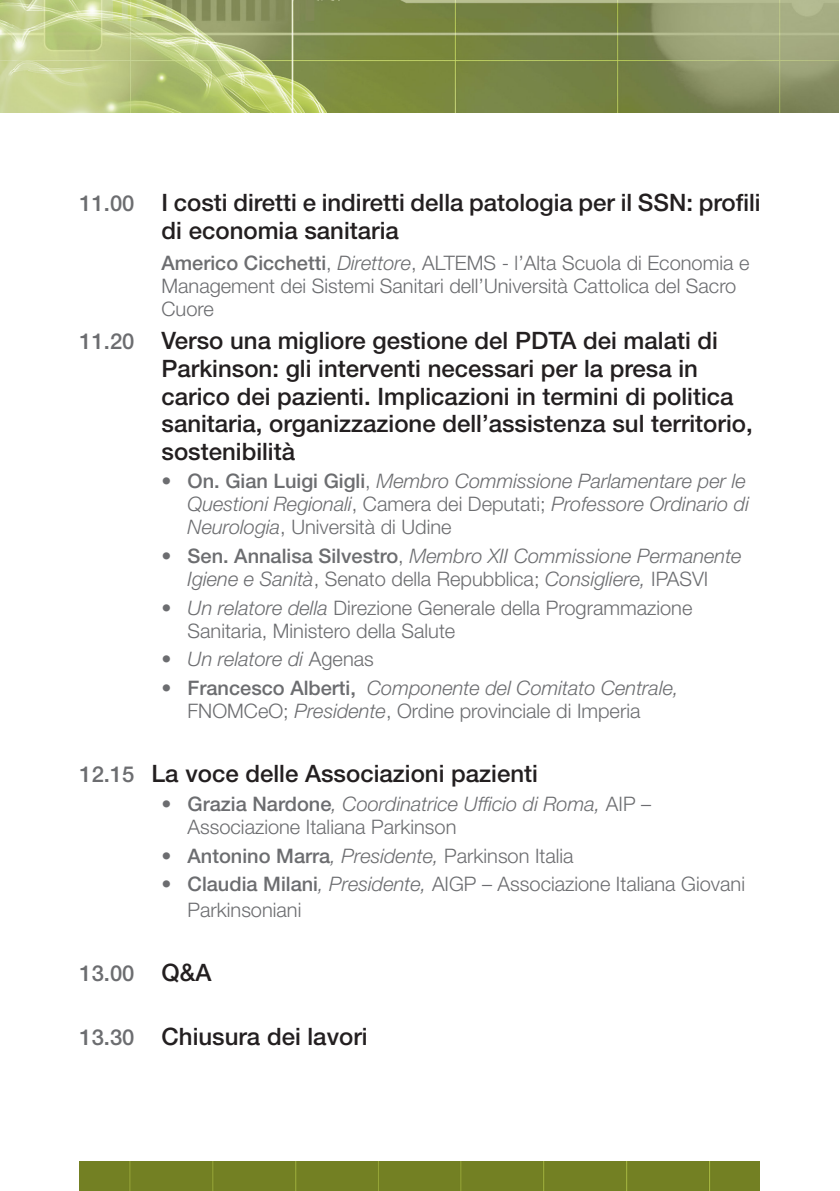
<style>
.page{position:relative;width:840px;height:1191px;background:#fff}
.page>*{position:absolute;margin:0;border:0;box-sizing:border-box;transform-origin:0 0}
.t1{font:500 24px/27.6px "Helvetica Neue LT Std";color:#231f20}
.t2{font:500 22px "Helvetica Neue LT Std";color:#6c6d70}
.t3{font:300 20px/23px "Helvetica Neue LT Std";color:#6c6d70}
.t4{font:italic 300 20px/23px "Helvetica Neue LT Std";color:#6c6d70}
.s1{font-size:22px;color:#6c6d70}
.s2{font-weight:500}
.s3{font-style:italic}
.s4{font-weight:500;font-style:normal}
.s5{font-style:normal}
.s6{font-size:24px;color:#231f20}
</style>
<div class="page">
<img style="left:0;top:1px;width:838px;height:111px">
<div style="left:79px;top:1161px;width:680px;height:30px;background:#738023"></div>
<p class="t1" style="left:161px;top:189px;width:600px;text-indent:-82px"><span class="s1">11.00</span> I costi diretti e indiretti della patologia per il SSN: profili di economia sanitaria</p>
<p class="t3" style="left:161px;top:251px;width:589px"><span class="s2">Americo Cicchetti</span>, <span class="s3">Direttore</span>, ALTEMS - l’Alta Scuola di Economia e<br>Management dei Sistemi Sanitari dell’Università Cattolica del Sacro<br>Cuore</p>
<p class="t1" style="left:161px;top:327px;width:592px;text-indent:-82px"><span class="s1">11.20</span> Verso una migliore gestione del PDTA dei malati di Parkinson: gli interventi necessari per la presa in carico dei pazienti. Implicazioni in termini di politica sanitaria, organizzazione dell’assistenza sul territorio, sostenibilità</p>
<p class="t4" style="left:187px;top:469px;width:562px;text-indent:-26px"><span class="s4">• On. Gian Luigi Gigli</span><span class="s5">,</span> Membro Commissione Parlamentare per le<br>Questioni Regionali<span class="s5">, Camera dei Deputati;</span> Professore Ordinario di<br>Neurologia<span class="s5">, Università di Udine</span></p>
<p class="t4" style="left:161px;top:544px;width:581px;text-align:center"><span class="s4">• Sen. Annalisa Silvestro</span><span class="s5">,</span> Membro XII Commissione Permanente<br>Igiene e Sanità<span class="s5">, Senato della Repubblica;</span> Consigliere, <span class="s5">IPASVI</span></p>
<p class="t3" style="left:187px;top:596px;width:506px;text-indent:-26px"><span class="s3">• Un relatore della</span> Direzione Generale della Programmazione<br>Sanitaria, Ministero della Salute</p>
<p class="t4" style="left:161px;top:647px;width:213px">• Un relatore di <span class="s5">Agenas</span></p>
<p class="t4" style="left:187px;top:676px;width:492px;text-indent:-26px"><span class="s4">• Francesco Alberti,</span> Componente del Comitato Centrale,<br><span class="s5">FNOMCeO;</span> Presidente<span class="s5">, Ordine provinciale di Imperia</span></p>
<p class="t1" style="left:79px;top:760px;width:459px"><span class="s1">12.15</span> La voce delle Associazioni pazienti</p>
<p class="t3" style="left:187px;top:792px;width:465px;text-indent:-26px"><span class="s2">• Grazia Nardone</span><span class="s3">, Coordinatrice Ufficio di Roma,</span> AIP –<br>Associazione Italiana Parkinson</p>
<p class="t3" style="left:161px;top:843px;width:413px"><span class="s2">• Antonino Marra</span><span class="s3">, Presidente,</span> Parkinson Italia</p>
<p class="t3" style="left:187px;top:871px;width:558px;line-height:25.2px;text-indent:-26px"><span class="s2">• Claudia Milani</span><span class="s3">, Presidente,</span> AIGP – Associazione Italiana Giovani<br>Parkinsoniani</p>
<p class="t2" style="left:79px;top:960px;width:133px">13.00 <span class="s6">Q&amp;A</span></p>
<p class="t1" style="left:79px;top:1022px;width:289px"><span class="s1">13.30</span> Chiusura dei lavori</p>
</div>
